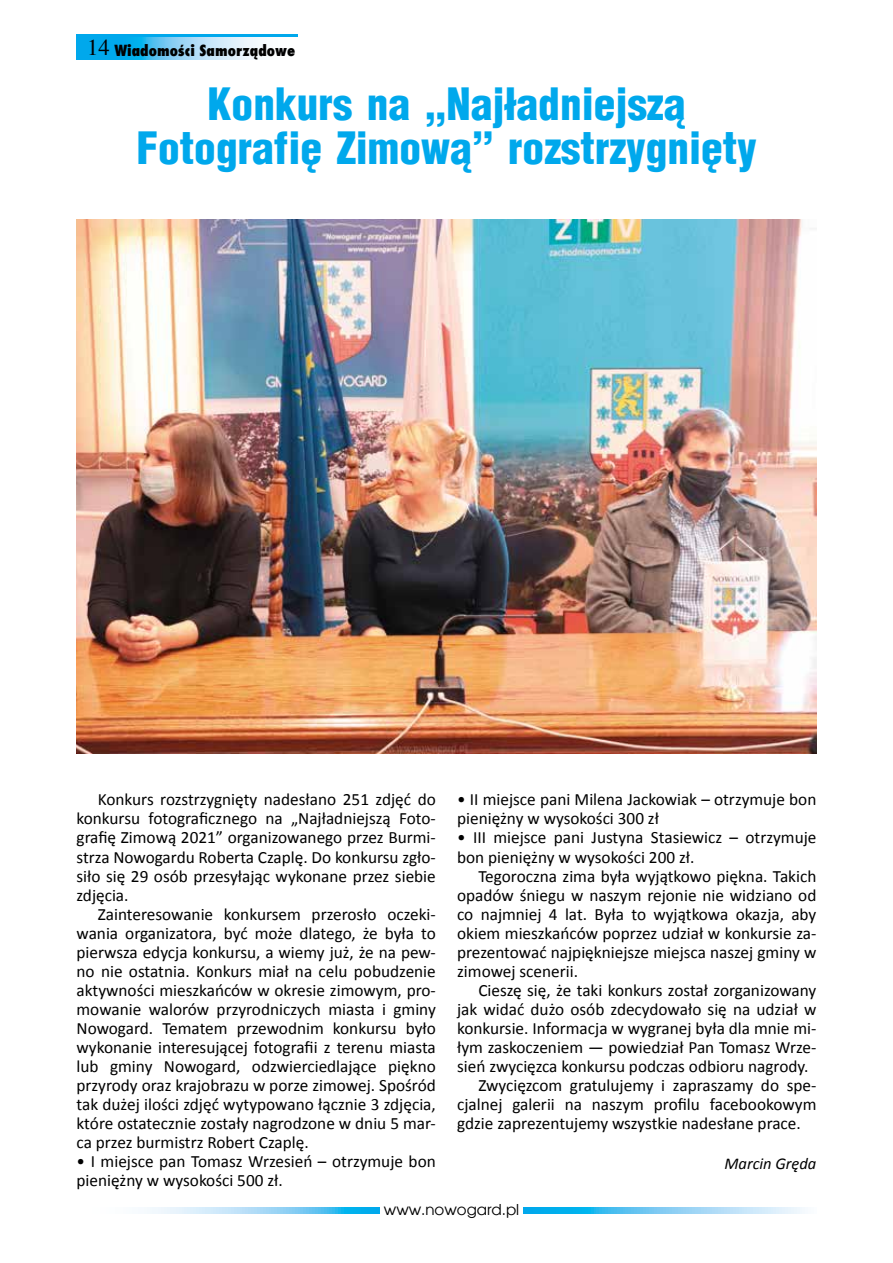
<style>
.page{position:relative;width:893px;height:1263px;background:#fff}
.page>*{position:absolute;margin:0;border:0;box-sizing:border-box;transform-origin:0 0}
.t1{font:900 43.5px/43.5px "Switzerland Cond";color:#00a8ec;text-align:center}
.t2{font:17.25px/19px "Calibri";color:#000;text-align:justify}
.t3{font:italic 16.5px "Calibri";color:#000}
.t4{font:800 15px "Fujiyama";color:#000}
.t5{font:15px "Avalon";color:#000}
.s1{font-family:"Times";font-weight:400;font-size:22.5px}
</style>
<div class="page">
<svg style="left:147px;top:1207px;width:658px;height:6px;background:#81d0f4"></svg>
<div style="left:380px;top:1203px;width:143px;height:15px;background:#fff"></div>
<div style="left:77px;top:34px;width:221px;height:26px;background:#00a8ec"></div>
<svg style="left:138px;top:37px;width:160px;height:23px;background:#b9e3f8"></svg>
<img style="left:77px;top:219px;width:739px;height:535px">
<p class="t4" style="left:87px;top:40px;width:210px"><span class="s1">14</span> Wiadomości Samorządowe</p>
<h1 class="t1" style="left:136px;top:81px;width:622px">Konkurs na „Najładniejszą<br>Fotografię Zimową” rozstrzygnięty</h1>
<p class="t2" style="left:77px;top:790px;width:361px;text-indent:21px">Konkurs rozstrzygnięty nadesłano 251 zdjęć do konkursu fotograficznego na „Najładniejszą Foto&shy;grafię Zimową 2021” organizowanego przez Burmi&shy;strza Nowogardu Roberta Czaplę. Do konkursu zgło&shy;siło się 29 osób przesyłając wykonane przez siebie zdjęcia.</p>
<p class="t2" style="left:77px;top:904px;width:361px;text-indent:21px">Zainteresowanie konkursem przerosło oczeki&shy;wania organizatora, być może dlatego, że była to pierwsza edycja konkursu, a wiemy już, że na pew&shy;no nie ostatnia. Konkurs miał na celu pobudzenie aktywności mieszkańców w okresie zimowym, pro&shy;mowanie walorów przyrodniczych miasta i gminy Nowogard. Tematem przewodnim konkursu było wykonanie interesującej fotografii z terenu miasta lub gminy Nowogard, odzwierciedlające piękno przyrody oraz krajobrazu w porze zimowej. Spośród tak dużej ilości zdjęć wytypowano łącznie 3 zdjęcia, które ostatecznie zostały nagrodzone w dniu 5 mar&shy;ca przez burmistrz Robert Czaplę.</p>
<p class="t2" style="left:77px;top:1152px;width:361px">• I miejsce pan Tomasz Wrzesień – otrzymuje bon pieniężny w wysokości 500 zł.</p>
<p class="t2" style="left:457px;top:790px;width:361px">• II miejsce pani Milena Jackowiak – otrzymuje bon pieniężny w wysokości 300 zł</p>
<p class="t2" style="left:457px;top:828px;width:361px">• III miejsce pani Justyna Stasiewicz – otrzymuje bon pieniężny w wysokości 200 zł.</p>
<p class="t2" style="left:457px;top:866px;width:361px;text-indent:21px">Tegoroczna zima była wyjątkowo piękna. Takich opadów śniegu w naszym rejonie nie widziano od co najmniej 4 lat. Była to wyjątkowa okazja, aby okiem mieszkańców poprzez udział w konkursie za&shy;prezentować najpiękniejsze miejsca naszej gminy w zimowej scenerii.</p>
<p class="t2" style="left:478px;top:981px;width:340px">Cieszę się, że taki konkurs został zorganizowany</p>
<p class="t2" style="left:457px;top:1000px;width:361px">jak widać dużo osób zdecydowało się na udział w</p>
<p class="t2" style="left:457px;top:1019px;width:361px">konkursie. Informacja w wygranej była dla mnie mi-</p>
<p class="t2" style="left:457px;top:1038px;width:361px">łym zaskoczeniem — powiedział Pan Tomasz Wrze-</p>
<p class="t2" style="left:457px;top:1057px;width:353px">sień zwycięzca konkursu podczas odbioru nagrody.</p>
<p class="t2" style="left:478px;top:1076px;width:340px">Zwycięzcom gratulujemy i zapraszamy do spe-</p>
<p class="t2" style="left:457px;top:1095px;width:361px">cjalnej galerii na naszym profilu facebookowym</p>
<p class="t2" style="left:457px;top:1114px;width:345px">gdzie zaprezentujemy wszystkie nadesłane prace.</p>
<p class="t3" style="left:724px;top:1153px;width:94px">Marcin Gręda</p>
<p class="t5" style="left:384px;top:1200px;width:137px">www.nowogard.pl</p>
</div>
